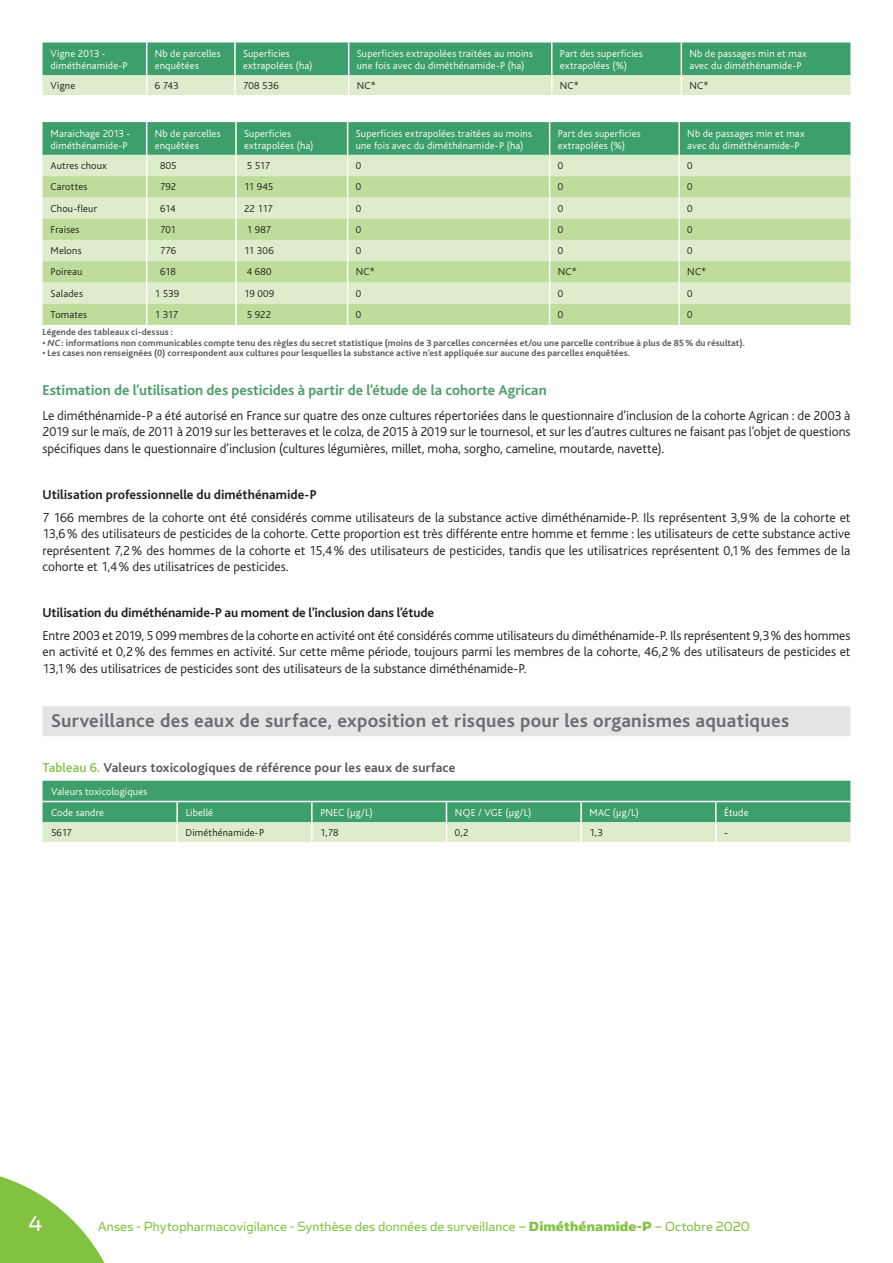
<style>
.page{position:relative;width:893px;height:1263px;background:#fff}
.page>*{position:absolute;margin:0;border:0;box-sizing:border-box;transform-origin:0 0}
.t1{font:24px "Simian Text Orangutan";color:#fff}
.t2{font:700 19.5px "Bliss";letter-spacing:.015em;color:#6c6d70}
.t3{font:15px "Simian Text Orangutan";letter-spacing:.01em;color:#81c340}
.t4{font:700 15px "Bliss";letter-spacing:-.005em;color:#4d9d6b}
.t5{font:300 13.5px/16.5px "Bliss";color:#231f20;text-align:justify}
.t6{font:700 13.5px "Bliss";letter-spacing:-.005em;color:#231f20}
.t7{font:700 13.5px "Bliss";letter-spacing:.01em;color:#57585a}
.t8{font:300 10.5px/12px "Bliss";letter-spacing:.02em;color:#fff}
.t9{font:300 10.5px "Bliss";letter-spacing:.015em;color:#231f20}
.t10{font:700 9.3px "Bliss";letter-spacing:.01em;color:#57585a}
.s1{font-style:italic}
.s2{font-weight:500;color:#81c340}
.s3{font-family:"Simian Text Chimpanzee"}
</style>
<div class="page">
<svg style="left:0;top:1176px;width:105px;height:87px"></svg>
<svg style="left:43px;top:43px;width:807px;height:52px;background:#7bbd90"></svg>
<svg style="left:43px;top:122px;width:807px;height:203px;background:#b7d9a8"></svg>
<hr style="left:678px;top:304px;width:2px;height:21px;background:#fff">
<div style="left:43px;top:706px;width:807px;height:30px;background:#e3e4e6"></div>
<svg style="left:43px;top:781px;width:807px;height:61px;background:#76ba8e"></svg>
<p class="t8" style="left:51px;top:48px;width:79px">Vigne 2013 - diméthénamide-P</p>
<p class="t8" style="left:155px;top:48px;width:67px">Nb de parcelles enquêtées</p>
<p class="t8" style="left:243px;top:48px;width:71px">Superficies extrapolées (ha)</p>
<p class="t8" style="left:357px;top:48px;width:178px">Superficies extrapolées traitées au moins une fois avec du diméthénamide-P (ha)</p>
<p class="t8" style="left:560px;top:48px;width:85px">Part des superficies extrapolées (%)</p>
<p class="t8" style="left:689px;top:48px;width:119px">Nb de passages min et max avec du diméthénamide-P</p>
<p class="t9" style="left:51px;top:80px;width:26px">Vigne</p>
<p class="t9" style="left:155px;top:80px;width:25px">6 743</p>
<p class="t9" style="left:243px;top:80px;width:37px">708 536</p>
<p class="t9" style="left:357px;top:80px;width:20px">NC*</p>
<p class="t9" style="left:560px;top:80px;width:20px">NC*</p>
<p class="t9" style="left:689px;top:80px;width:20px">NC*</p>
<p class="t8" style="left:51px;top:127px;width:81px">Maraichage 2013 - diméthénamide-P</p>
<p class="t8" style="left:155px;top:127px;width:67px">Nb de parcelles enquêtées</p>
<p class="t8" style="left:244px;top:127px;width:71px">Superficies extrapolées (ha)</p>
<p class="t8" style="left:356px;top:127px;width:178px">Superficies extrapolées traitées au moins une fois avec du diméthénamide-P (ha)</p>
<p class="t8" style="left:558px;top:127px;width:85px">Part des superficies extrapolées (%)</p>
<p class="t8" style="left:687px;top:127px;width:119px">Nb de passages min et max avec du diméthénamide-P</p>
<p class="t9" style="left:51px;top:160px;width:58px">Autres choux</p>
<p class="t9" style="left:160px;top:160px;width:18px">805</p>
<p class="t9" style="left:247px;top:160px;width:25px">5 517</p>
<p class="t9" style="left:356px;top:160px;width:7px">0</p>
<p class="t9" style="left:558px;top:160px;width:7px">0</p>
<p class="t9" style="left:687px;top:160px;width:7px">0</p>
<p class="t9" style="left:51px;top:181px;width:38px">Carottes</p>
<p class="t9" style="left:160px;top:181px;width:18px">792</p>
<p class="t9" style="left:244px;top:181px;width:31px">11 945</p>
<p class="t9" style="left:356px;top:181px;width:7px">0</p>
<p class="t9" style="left:558px;top:181px;width:7px">0</p>
<p class="t9" style="left:687px;top:181px;width:7px">0</p>
<p class="t9" style="left:51px;top:202px;width:48px">Chou-fleur</p>
<p class="t9" style="left:160px;top:202px;width:17px">614</p>
<p class="t9" style="left:244px;top:202px;width:30px">22 117</p>
<p class="t9" style="left:356px;top:202px;width:7px">0</p>
<p class="t9" style="left:558px;top:202px;width:7px">0</p>
<p class="t9" style="left:687px;top:202px;width:7px">0</p>
<p class="t9" style="left:51px;top:224px;width:30px">Fraises</p>
<p class="t9" style="left:160px;top:224px;width:17px">701</p>
<p class="t9" style="left:247px;top:224px;width:26px">1 987</p>
<p class="t9" style="left:356px;top:224px;width:7px">0</p>
<p class="t9" style="left:558px;top:224px;width:7px">0</p>
<p class="t9" style="left:687px;top:224px;width:7px">0</p>
<p class="t9" style="left:51px;top:245px;width:33px">Melons</p>
<p class="t9" style="left:160px;top:245px;width:18px">776</p>
<p class="t9" style="left:244px;top:245px;width:31px">11 306</p>
<p class="t9" style="left:356px;top:245px;width:7px">0</p>
<p class="t9" style="left:558px;top:245px;width:7px">0</p>
<p class="t9" style="left:687px;top:245px;width:7px">0</p>
<p class="t9" style="left:51px;top:266px;width:33px">Poireau</p>
<p class="t9" style="left:160px;top:266px;width:17px">618</p>
<p class="t9" style="left:247px;top:266px;width:26px">4 680</p>
<p class="t9" style="left:356px;top:266px;width:20px">NC*</p>
<p class="t9" style="left:558px;top:266px;width:20px">NC*</p>
<p class="t9" style="left:687px;top:266px;width:20px">NC*</p>
<p class="t9" style="left:51px;top:288px;width:34px">Salades</p>
<p class="t9" style="left:155px;top:288px;width:26px">1 539</p>
<p class="t9" style="left:244px;top:288px;width:32px">19 009</p>
<p class="t9" style="left:356px;top:288px;width:7px">0</p>
<p class="t9" style="left:558px;top:288px;width:7px">0</p>
<p class="t9" style="left:687px;top:288px;width:7px">0</p>
<p class="t9" style="left:51px;top:309px;width:38px">Tomates</p>
<p class="t9" style="left:155px;top:309px;width:25px">1 317</p>
<p class="t9" style="left:247px;top:309px;width:26px">5 922</p>
<p class="t9" style="left:356px;top:309px;width:7px">0</p>
<p class="t9" style="left:558px;top:309px;width:7px">0</p>
<p class="t9" style="left:687px;top:309px;width:7px">0</p>
<p class="t10" style="left:43px;top:328px;width:132px">Légende des tableaux ci-dessus :</p>
<p class="t10" style="left:43px;top:338px;width:704px">• <span class="s1">NC</span> : informations non communicables compte tenu des règles du secret statistique (moins de 3 parcelles concernées et/ou une parcelle contribue à plus de 85% du résultat).</p>
<p class="t10" style="left:43px;top:349px;width:589px">• Les cases non renseignées (0) correspondent aux cultures pour lesquelles la substance active n’est appliquée sur aucune des parcelles enquêtées.</p>
<p class="t4" style="left:43px;top:382px;width:506px">Estimation de l’utilisation des pesticides à partir de l’étude de la cohorte Agrican</p>
<p class="t5" style="left:43px;top:407px;width:809px">Le diméthénamide-P a été autorisé en France sur quatre des onze cultures répertoriées dans le questionnaire d’inclusion de la cohorte Agrican : de 2003 à 2019 sur le maïs, de 2011 à 2019 sur les betteraves et le colza, de 2015 à 2019 sur le tournesol, et sur les d’autres cultures ne faisant pas l’objet de questions spécifiques dans le questionnaire d’inclusion (cultures légumières, millet, moha, sorgho, cameline, moutarde, navette).</p>
<p class="t6" style="left:43px;top:487px;width:275px">Utilisation professionnelle du diméthénamide-P</p>
<p class="t5" style="left:43px;top:509px;width:809px">7 166 membres de la cohorte ont été considérés comme utilisateurs de la substance active diméthénamide-P. Ils représentent 3,9% de la cohorte et 13,6% des utilisateurs de pesticides de la cohorte. Cette proportion est très différente entre homme et femme : les utilisateurs de cette substance active représentent 7,2% des hommes de la cohorte et 15,4% des utilisateurs de pesticides, tandis que les utilisatrices représentent 0,1% des femmes de la cohorte et 1,4% des utilisatrices de pesticides.</p>
<p class="t6" style="left:43px;top:605px;width:393px">Utilisation du diméthénamide-P au moment de l’inclusion dans l’étude</p>
<p class="t5" style="left:43px;top:627px;width:809px">Entre 2003 et 2019, 5 099 membres de la cohorte en activité ont été considérés comme utilisateurs du diméthénamide-P. Ils représentent 9,3% des hommes en activité et 0,2% des femmes en activité. Sur cette même période, toujours parmi les membres de la cohorte, 46,2% des utilisateurs de pesticides et 13,1% des utilisatrices de pesticides sont des utilisateurs de la substance diméthénamide-P.</p>
<h2 class="t2" style="left:51px;top:711px;width:740px">Surveillance des eaux de surface, exposition et risques pour les organismes aquatiques</h2>
<p class="t7" style="left:43px;top:761px;width:414px"><span class="s2">Tableau 6.</span> Valeurs toxicologiques de référence pour les eaux de surface</p>
<p class="t8" style="left:51px;top:781px;width:98px;line-height:20.7px">Valeurs toxicologiques<br>Code sandre</p>
<p class="t8" style="left:186px;top:807px;width:29px">Libellé</p>
<p class="t8" style="left:320px;top:807px;width:54px">PNEC (µg/L)</p>
<p class="t8" style="left:455px;top:807px;width:78px">NQE / VGE (µg/L)</p>
<p class="t8" style="left:590px;top:807px;width:51px">MAC (µg/L)</p>
<p class="t8" style="left:724px;top:807px;width:26px">Étude</p>
<p class="t9" style="left:51px;top:826px;width:23px">5617</p>
<p class="t9" style="left:186px;top:826px;width:80px">Diméthénamide-P</p>
<p class="t9" style="left:320px;top:826px;width:20px">1,78</p>
<p class="t9" style="left:455px;top:826px;width:15px">0,2</p>
<p class="t9" style="left:590px;top:826px;width:15px">1,3</p>
<p class="t9" style="left:724px;top:826px;width:5px">-</p>
<h1 class="t1" style="left:29px;top:1210px;width:15px">4</h1>
<p class="t3" style="left:98px;top:1218px;width:654px">Anses - Phytopharmacovigilance - Synthèse des données de surveillance – <span class="s3">Diméthénamide-P</span> – Octobre 2020</p>
</div>
